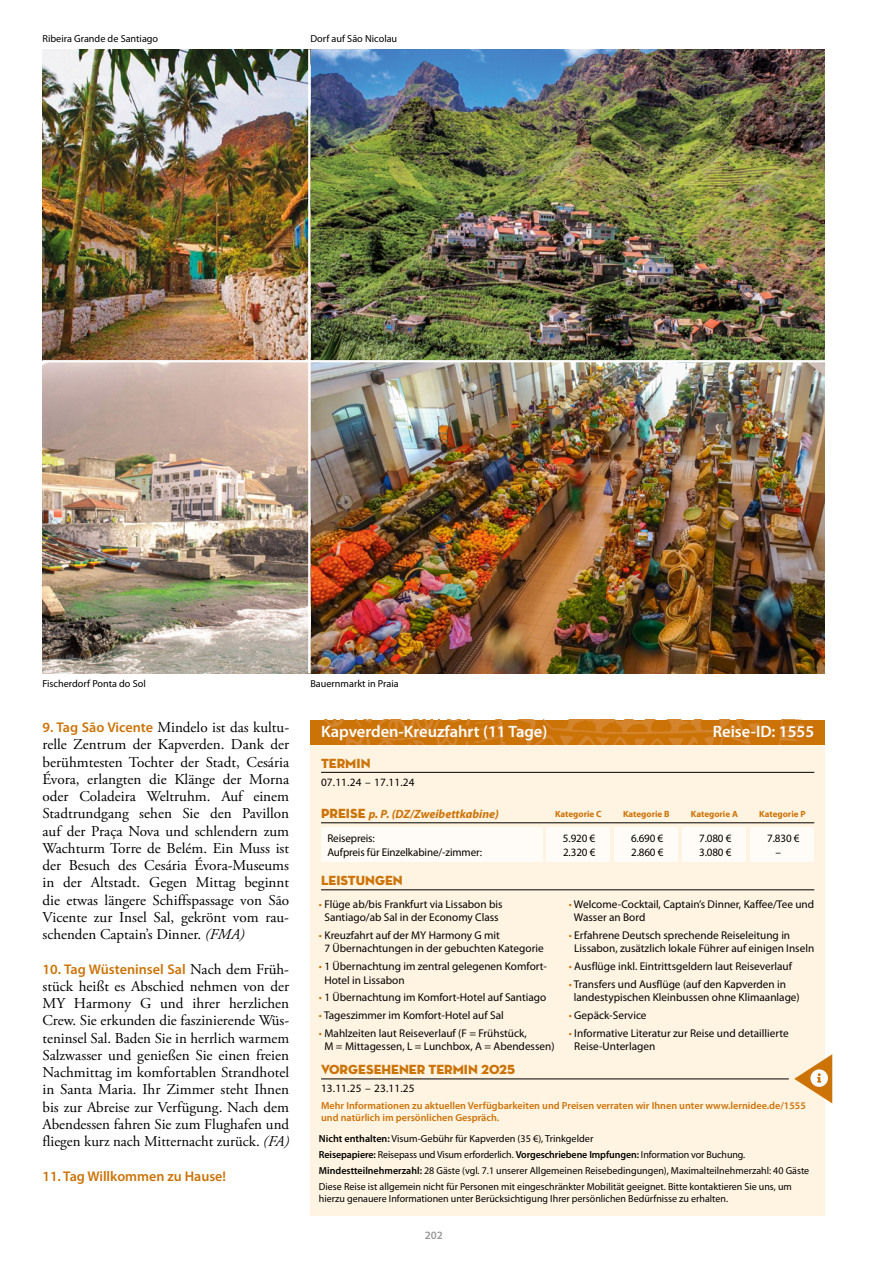
<style>
.page{position:relative;width:893px;height:1263px;background:#fff}
.page>*{position:absolute;margin:0;border:0;box-sizing:border-box;transform-origin:0 0}
.t1{font:600 16.5px "Myriad Pro";color:#fff}
.t2{font:15px/17.2px "Adobe Garamond Pro";color:#000;text-align:justify}
.t3{font:600 14.1px "Myriad Pro";color:#cc7307}
.t4{font:13.5px "Neutra Disp Titling";color:#cc7307}
.t5{font:italic 700 12px "Myriad Pro";color:#cc7307}
.t6{font:11.25px/13.5px "Myriad Pro";color:#000}
.t7{font:600 11.25px "Myriad Pro";color:#9a9897}
.t8{font:10.2px/16.2px "Myriad Pro";color:#000}
.t9{font:600 10.2px/12.3px "Myriad Pro";color:#cc7307}
.t10{font:700 9px "Myriad Pro";color:#cc7307}
.s1{font-family:"Myriad Pro";font-weight:600;font-size:14.1px;color:#cc7307}
.s2{font-style:italic}
.s3{font-family:"Adobe Garamond Pro";font-weight:400;font-size:15px;color:#000}
.s4{font-family:"Neutra Disp Titling";font-weight:400;font-style:normal;font-size:13.5px}
.s5{color:#cc7307}
.s6{font-weight:600}
</style>
<div class="page">
<div style="left:310px;top:720px;width:515px;height:495px;background:#fff3e1"></div>
<img style="left:310px;top:720px;width:515px;height:24px">
<hr style="left:321px;top:889px;width:493px;height:1px;background:#000">
<hr style="left:321px;top:822px;width:493px;height:1px;background:#000">
<div style="left:682px;top:827px;width:64px;height:35px;background:#fffbf6"></div>
<div style="left:750px;top:827px;width:64px;height:35px;background:#fffbf6"></div>
<div style="left:614px;top:827px;width:64px;height:35px;background:#fffbf6"></div>
<div style="left:546px;top:827px;width:64px;height:35px;background:#fffbf6"></div>
<div style="left:321px;top:827px;width:221px;height:35px;background:#fffbf6"></div>
<hr style="left:321px;top:772px;width:493px;height:1px;background:#000">
<hr style="left:321px;top:1079px;width:468px;height:1px;background:#000">
<svg style="left:794px;top:1054px;width:38px;height:49px"></svg>
<img style="left:43px;top:49px;width:782px;height:624px">
<hr style="left:308px;top:49px;width:2px;height:624px;background:#fff">
<hr style="left:43px;top:360px;width:782px;height:2px;background:#fff">
<p class="t8" style="left:43px;top:31px;width:117px">Ribeira Grande de Santiago</p>
<p class="t8" style="left:310px;top:31px;width:88px">Dorf auf São Nicolau</p>
<p class="t8" style="left:43px;top:676px;width:105px">Fischerdorf Ponta do Sol</p>
<p class="t8" style="left:310px;top:676px;width:90px">Bauernmarkt in Praia</p>
<p class="t2" style="left:43px;top:719px;width:248px"><span class="s1">9. Tag São Vicente</span> Mindelo ist das kultu&shy;relle Zentrum der Kapverden. Dank der berühmtesten Tochter der Stadt, Cesária Évora, erlangten die Klänge der Morna oder Coladeira Weltruhm. Auf einem Stadtrundgang sehen Sie den Pavillon auf der Praça Nova und schlendern zum Wachturm Torre de Belém. Ein Muss ist der Besuch des Cesária Évora-Museums in der Altstadt. Gegen Mittag beginnt die etwas längere Schiffspassage von São Vicente zur Insel Sal, gekrönt vom rau&shy;schenden Captain’s Dinner. <span class="s2">(FMA)</span></p>
<p class="t3" style="left:43px;top:961px;width:248px">10. Tag Wüsteninsel Sal <span class="s3">Nach dem Früh-</span></p>
<p class="t2" style="left:43px;top:978px;width:248px">stück heißt es Abschied nehmen von der MY Harmony G und ihrer herzlichen Crew. Sie erkunden die faszinierende Wüs&shy;teninsel Sal. Baden Sie in herrlich warmem Salzwasser und genießen Sie einen freien Nachmittag im komfortablen Strandhotel in Santa Maria. Ihr Zimmer steht Ihnen bis zur Abreise zur Verfügung. Nach dem Abendessen fahren Sie zum Flughafen und fliegen kurz nach Mitternacht zurück. <span class="s2">(FA)</span></p>
<p class="t3" style="left:43px;top:1168px;width:185px">11. Tag Willkommen zu Hause!</p>
<h1 class="t1" style="left:321px;top:723px;width:228px">Kapverden-Kreuzfahrt (11 Tage)</h1>
<p class="t4" style="left:321px;top:755px;width:51px">TERMIN</p>
<p class="t6" style="left:321px;top:775px;width:95px">07.11.24 – 17.11.24</p>
<h1 class="t1" style="left:713px;top:723px;width:103px">Reise-ID: 1555</h1>
<p class="t5" style="left:321px;top:808px;width:179px"><span class="s4">PREISE</span> p. P. (DZ/Zweibettkabine)</p>
<p class="t6" style="left:327px;top:832px;width:156px">Reisepreis:<br>Aufpreis für Einzelkabine/-zimmer:</p>
<p class="t4" style="left:321px;top:872px;width:83px">LEISTUNGEN</p>
<p class="t10" style="left:555px;top:809px;width:48px">Kategorie C</p>
<p class="t10" style="left:623px;top:809px;width:48px">Kategorie B</p>
<p class="t10" style="left:691px;top:809px;width:49px">Kategorie A</p>
<p class="t10" style="left:759px;top:809px;width:48px">Kategorie P</p>
<p class="t6" style="left:563px;top:832px;width:34px">5.920 €<br>2.320 €</p>
<p class="t6" style="left:631px;top:832px;width:34px">6.690 €<br>2.860 €</p>
<p class="t6" style="left:699px;top:832px;width:34px">7.080 €<br>3.080 €</p>
<p class="t6" style="left:775px;top:832px;width:26px;text-indent:-8px">7.830 € –</p>
<p class="t6" style="left:319px;top:897px;width:185px;text-align:center"><span class="s5">•</span> Flüge ab/bis Frankfurt via Lissabon bis<br>Santiago/ab Sal in der Economy Class</p>
<p class="t6" style="left:324px;top:929px;width:221px;text-indent:-6px"><span class="s5">•</span> Kreuzfahrt auf der MY Harmony G mit<br>7 Übernachtungen in der gebuchten Kategorie</p>
<p class="t6" style="left:324px;top:960px;width:224px;text-indent:-6px"><span class="s5">•</span> 1 Übernachtung im zentral gelegenen Komfort-<br>Hotel in Lissabon</p>
<p class="t6" style="left:319px;top:991px;width:229px"><span class="s5">•</span> 1 Übernachtung im Komfort-Hotel auf Santiago</p>
<p class="t6" style="left:319px;top:1009px;width:186px"><span class="s5">•</span> Tageszimmer im Komfort-Hotel auf Sal</p>
<p class="t6" style="left:324px;top:1027px;width:232px;text-indent:-6px"><span class="s5">•</span> Mahlzeiten laut Reiseverlauf (F = Frühstück,<br>M = Mittagessen, L = Lunchbox, A = Abendessen)</p>
<p class="t4" style="left:321px;top:1061px;width:196px">VORGESEHENER TERMIN 2025</p>
<p class="t6" style="left:574px;top:897px;width:242px;text-indent:-5px"><span class="s5">•</span> Welcome-Cocktail, Captain’s Dinner, Kaffee/Tee und<br>Wasser an Bord</p>
<p class="t6" style="left:574px;top:929px;width:241px;text-indent:-6px"><span class="s5">•</span> Erfahrene Deutsch sprechende Reiseleitung in<br>Lissabon, zusätzlich lokale Führer auf einigen Inseln</p>
<p class="t6" style="left:569px;top:960px;width:225px"><span class="s5">•</span> Ausflüge inkl. Eintrittsgeldern laut Reiseverlauf</p>
<p class="t6" style="left:574px;top:978px;width:227px;text-indent:-5px"><span class="s5">•</span> Transfers und Ausflüge (auf den Kapverden in landestypischen Kleinbussen ohne Klimaanlage)</p>
<p class="t6" style="left:569px;top:1009px;width:79px"><span class="s5">•</span> Gepäck-Service</p>
<p class="t6" style="left:574px;top:1027px;width:216px;text-indent:-6px"><span class="s5">•</span> Informative Literatur zur Reise und detaillierte<br>Reise-Unterlagen</p>
<p class="t6" style="left:321px;top:1082px;width:95px">13.11.25 – 23.11.25</p>
<p class="t9" style="left:321px;top:1100px;width:486px">Mehr Informationen zu aktuellen Verfügbarkeiten und Preisen verraten wir Ihnen unter www.lernidee.de/1555 und natürlich im persönlichen Gespräch.</p>
<p class="t8" style="left:319px;top:1130px;width:492px"><span class="s6">Nicht enthalten:</span> Visum-Gebühr für Kapverden (35 €), Trinkgelder<br><span class="s6">Reisepapiere:</span> Reisepass und Visum erforderlich. <span class="s6">Vorgeschriebene Impfungen:</span> Information vor Buchung.<br><span class="s6">Mindestteilnehmerzahl:</span> 28 Gäste (vgl. 7.1 unserer Allgemeinen Reisebedingungen), Maximalteilnehmerzahl: 40 Gäste Diese Reise ist allgemein nicht für Personen mit eingeschränkter Mobilität geeignet. Bitte kontaktieren Sie uns, um</p>
<p class="t8" style="left:319px;top:1191px;width:411px">hierzu genauere Informationen unter Berücksichtigung Ihrer persönlichen Bedürfnisse zu erhalten.</p>
<p class="t7" style="left:425px;top:1229px;width:20px">202</p>
</div>
